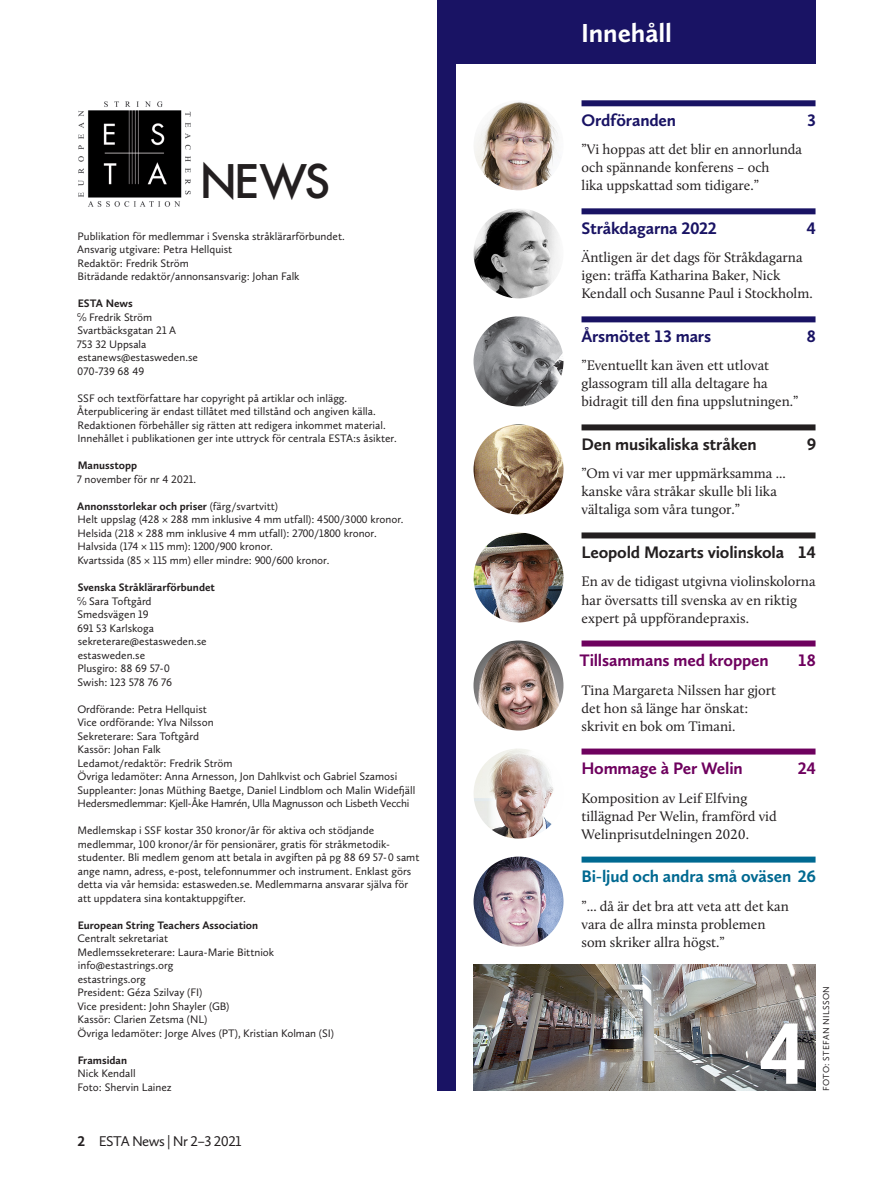
<style>
.page{position:relative;width:893px;height:1191px;background:#fff}
.page>*{position:absolute;margin:0;border:0;box-sizing:border-box;transform-origin:0 0}
.Sidnummer_på_innehål{font:700 90px "Calluna Sans";color:#fff}
.t1{font:500 45px "Futura";color:#231f20}
.Sektionsrubrik{font:700 27px "Calluna Sans";letter-spacing:-.005em;color:#fff}
.Innehållsförteckning{font:700 17.25px "Calluna Sans";letter-spacing:-.01em;color:#231f20}
.Innehållsförteckning-2{font:700 17.25px "Calluna Sans";letter-spacing:-.01em;color:#191364}
.Innehållsförteckning-3{font:700 17.25px "Calluna Sans";letter-spacing:-.01em;color:#6e015e}
.Innehållsförteckning-4{font:700 17.25px "Calluna Sans";letter-spacing:-.01em;color:#006991}
.t2{font:14.7px "Calluna Sans";letter-spacing:-.03em;color:#231f20}
.Brödtext__Innehåll{font:14.25px/18px "Calluna";color:#231f20}
.Brödtext___Innehåll{font:14.25px/18px "Calluna";color:#231f20}
.Föreningsinformation{font:11.25px/13.5px "Calluna Sans";color:#231f20}
.Fotograf{font:9px "Calluna Sans";letter-spacing:.04em;color:#231f20}
.s1{font-weight:700}
.s2{font-family:"Helvetica"}
</style>
<div class="page">
<div style="left:437px;top:64px;width:18px;height:1026px;background:#191364"></div>
<div style="left:437px;top:0;width:378px;height:64px;background:#191364"></div>
<img style="left:473px;top:964px;width:342px;height:126px">
<img style="left:474px;top:856px;width:89px;height:90px;border-radius:45px">
<img style="left:474px;top:748px;width:89px;height:90px;border-radius:45px">
<img style="left:473px;top:640px;width:90px;height:90px;border-radius:45px">
<img style="left:474px;top:532px;width:89px;height:90px;border-radius:45px">
<img style="left:474px;top:424px;width:89px;height:90px;border-radius:45px">
<img style="left:473px;top:316px;width:90px;height:90px;border-radius:45px">
<img style="left:473px;top:208px;width:90px;height:90px;border-radius:45px">
<img style="left:473px;top:100px;width:90px;height:90px;border-radius:45px">
<div style="left:582px;top:856px;width:233px;height:6px;background:#006991"></div>
<div style="left:581px;top:748px;width:234px;height:6px;background:#6e015e"></div>
<div style="left:582px;top:640px;width:233px;height:6px;background:#6e015e"></div>
<div style="left:581px;top:532px;width:234px;height:6px;background:#231f20"></div>
<div style="left:581px;top:424px;width:234px;height:6px;background:#231f20"></div>
<div style="left:581px;top:316px;width:234px;height:6px;background:#191364"></div>
<div style="left:581px;top:208px;width:234px;height:6px;background:#191364"></div>
<div style="left:581px;top:100px;width:234px;height:6px;background:#191364"></div>
<img style="left:78px;top:101px;width:113px;height:106px">
<p class="t1" style="left:199px;top:150px;width:133px">NEWS</p>
<p class="Föreningsinformation" style="left:77px;top:229px;width:269px">Publikation för medlemmar i Svenska stråklärarförbundet.<br>Ansvarig utgivare: Petra Hellquist<br>Redaktör: Fredrik Ström<br>Biträdande redaktör/annonsansvarig: Johan Falk</p>
<p class="Föreningsinformation" style="left:77px;top:297px;width:123px"><span class="s1">ESTA News<br></span><span class="s2">℅</span> Fredrik Ström<br>Svartbäcksgatan 21 A<br>753 32 Uppsala estanews@estasweden.se<br>070 -739 68 49</p>
<p class="Föreningsinformation" style="left:77px;top:391px;width:321px">SSF och textförfattare har copyright på artiklar och inlägg.<br>Återpublicering är endast tillåtet med tillstånd och angiven källa.<br>Redaktionen förbehåller sig rätten att redigera inkommet material.<br>Innehållet i publikationen ger inte uttryck för centrala ESTA:s åsikter.</p>
<p class="Föreningsinformation" style="left:77px;top:459px;width:121px"><span class="s1">Manusstopp<br></span>7 november för nr 4 2021.</p>
<p class="Föreningsinformation" style="left:77px;top:499px;width:328px"><span class="s1">Annonsstorlekar och priser</span> (färg/svartvitt)<br>Helt uppslag (428 × 288 mm inklusive 4 mm utfall): 4 500/3 000 kronor.<br>Helsida (218 × 288 mm inklusive 4 mm utfall): 2 700/1 800 kronor.<br>Halvsida (174 × 115 mm): 1 200/900 kronor.<br>Kvartssida (85 × 115 mm) eller mindre: 900/600 kronor.</p>
<p class="Föreningsinformation" style="left:77px;top:580px;width:140px"><span class="s1">Svenska Stråklärarförbundet </span><span class="s2">℅</span> Sara Toftgård<br>Smedsvägen 19<br>691 53 Karlskoga sekreterare@estasweden.se estasweden.se<br>Plusgiro: 88 69 57- 0<br>Swish: 123 578 76 76</p>
<p class="Föreningsinformation" style="left:77px;top:702px;width:340px">Ordförande: Petra Hellquist<br>Vice ordförande: Ylva Nilsson<br>Sekreterare: Sara Toftgård<br>Kassör: Johan Falk<br>Ledamot/redaktör: Fredrik Ström<br>Övriga ledamöter: Anna Arnesson, Jon Dahlkvist och Gabriel Szamosi Suppleanter: Jonas Müthing Baetge, Daniel Lindblom och Malin Widefjäll Hedersmedlemmar: Kjell-Åke Hamrén, Ulla Magnusson och Lisbeth Vecchi</p>
<p class="Föreningsinformation" style="left:78px;top:823px;width:343px">Medlemskap i SSF kostar 350 kronor/år för aktiva och stödjande medlemmar, 100 kronor/år för pensionärer, gratis för stråkmetodik&shy;studenter. Bli medlem genom att betala in avgiften på pg 88 69 57- 0 samt ange namn, adress, e-post, telefonnummer och instrument. Enklast görs detta via vår hemsida: estasweden.se. Medlemmarna ansvarar själva för att uppdatera sina kontaktuppgifter.</p>
<p class="Föreningsinformation" style="left:77px;top:918px;width:258px"><span class="s1">European String Teachers Association<br></span>Centralt sekretariat<br>Medlemssekreterare: Laura-Marie Bittniok info@estastrings.org<br>estastrings.org<br>President: Géza Szilvay (FI)<br>Vice president: John Shayler (GB)<br>Kassör: Clarien Zetsma (NL)<br>Övriga ledamöter: Jorge Alves (PT), Kristian Kolman (SI)</p>
<p class="Föreningsinformation" style="left:78px;top:1053px;width:96px"><span class="s1">Framsidan<br></span>Nick Kendall<br>Foto: Shervin Lainez</p>
<h3 class="t2" style="left:77px;top:1132px;width:166px"><span class="s1">2</span> ESTA News | Nr 2–3 2021</h3>
<p class="Sektionsrubrik" style="left:581px;top:16px;width:92px">Innehåll</p>
<p class="Innehållsförteckning-2" style="left:582px;top:109px;width:96px">Ordföranden</p>
<p class="Innehållsförteckning-2" style="left:807px;top:109px;width:10px">3</p>
<p class="Brödtext___Innehåll" style="left:581px;top:140px;width:222px">”Vi hoppas att det blir en annorlunda och spännande konferens – och<br>lika uppskattad som tidigare.”</p>
<p class="Innehållsförteckning-2" style="left:582px;top:217px;width:137px">Stråkdagarna 2022</p>
<p class="Innehållsförteckning-2" style="left:807px;top:217px;width:10px">4</p>
<p class="Brödtext__Innehåll" style="left:581px;top:248px;width:233px">Äntligen är det dags för Stråkdagarna igen: träffa Katharina Baker, Nick<br>Kendall och Susanne Paul i Stockholm.</p>
<p class="Innehållsförteckning-2" style="left:581px;top:325px;width:131px">Årsmötet 13 mars</p>
<p class="Innehållsförteckning-2" style="left:807px;top:325px;width:10px">8</p>
<p class="Brödtext__Innehåll" style="left:581px;top:356px;width:218px">”Eventuellt kan även ett utlovat glassogram till alla deltagare ha bidragit till den fina uppslutningen.”</p>
<p class="Innehållsförteckning" style="left:581px;top:433px;width:177px">Den musikaliska stråken</p>
<p class="Innehållsförteckning" style="left:807px;top:433px;width:10px">9</p>
<p class="Brödtext__Innehåll" style="left:582px;top:464px;width:206px">”Om vi var mer uppmärksamma ... kanske våra stråkar skulle bli lika vältaliga som våra tungor.”</p>
<p class="Innehållsförteckning" style="left:581px;top:541px;width:236px">Leopold Mozarts violinskola 14</p>
<p class="Brödtext__Innehåll" style="left:582px;top:572px;width:236px">En av de tidigast utgivna violinskolorna har översatts till svenska av en riktig expert på uppförandepraxis.</p>
<p class="Innehållsförteckning-3" style="left:579px;top:649px;width:191px">Tillsammans med kroppen</p>
<p class="Innehållsförteckning-3" style="left:798px;top:649px;width:19px">18</p>
<p class="Brödtext__Innehåll" style="left:581px;top:680px;width:196px">Tina Margareta Nilssen har gjort det hon så länge har önskat: skrivit en bok om Timani.</p>
<p class="Innehållsförteckning-3" style="left:581px;top:757px;width:163px">Hommage à Per Welin</p>
<p class="Innehållsförteckning-3" style="left:798px;top:757px;width:19px">24</p>
<p class="Brödtext__Innehåll" style="left:581px;top:788px;width:197px">Komposition av Leif Elfving tillägnad Per Welin, framförd vid<br>Welinprisutdelningen 2020.</p>
<p class="Innehållsförteckning-4" style="left:581px;top:865px;width:236px">Bi-ljud och andra små oväsen 26</p>
<p class="Brödtext__Innehåll" style="left:582px;top:896px;width:209px">”... då är det bra att veta att det kan vara de allra minsta problemen som skriker allra högst.”</p>
<p class="Sidnummer_på_innehål" style="left:759px;top:998px;width:51px">4</p>
<p class="Fotograf" style="left:820px;top:1091px;width:107px;rotate:-90deg">FOTO: STEFAN NILSSON</p>
</div>
